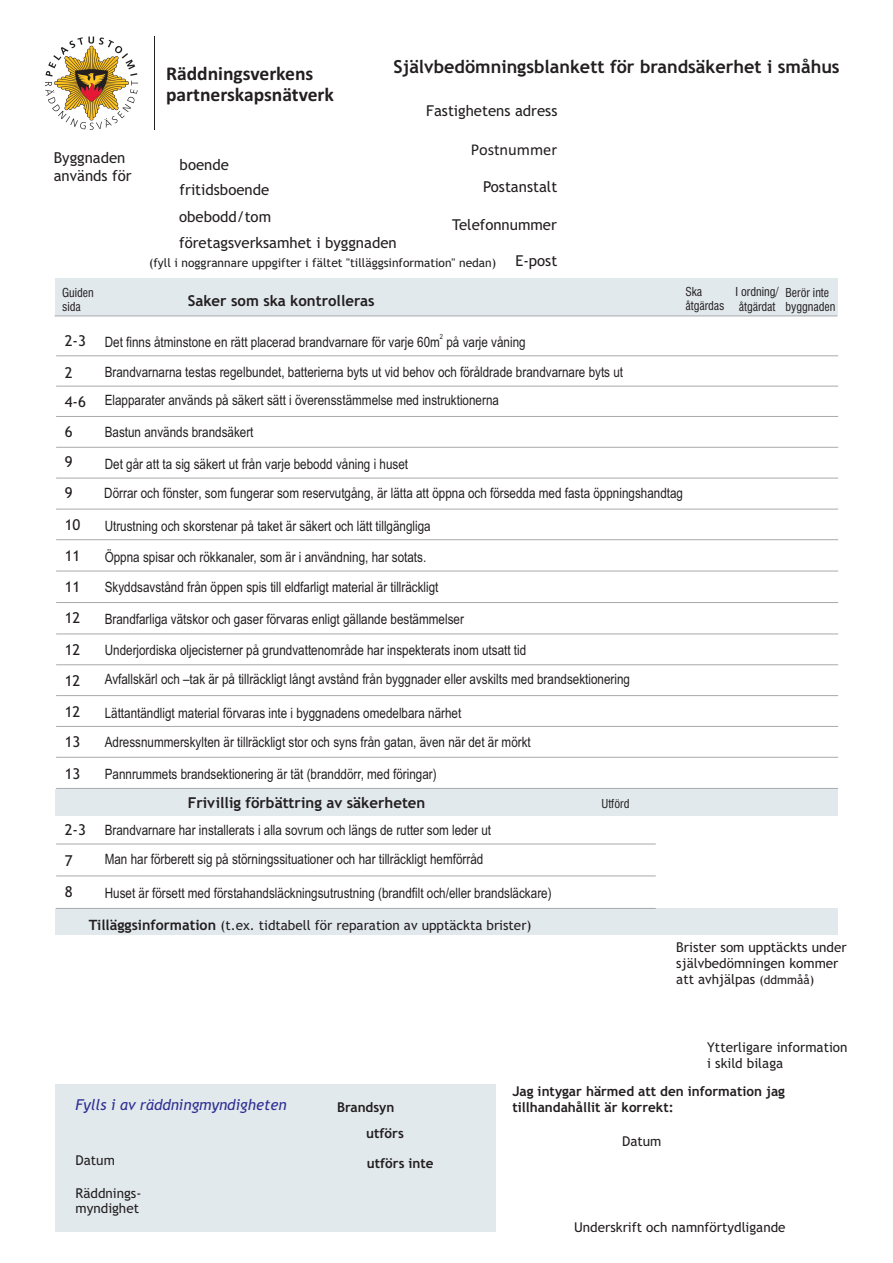
<style>
.page{position:relative;width:893px;height:1263px;background:#fff}
.page>*{position:absolute;margin:0;border:0;box-sizing:border-box;transform-origin:0 0}
.t1{font:700 19.5px/20.1px "Calibri";color:#231f20}
.t2{font:700 18px "Trebuchet MS";color:#231f20}
.t3{font:16.5px "Calibri";color:#231f20}
.t4{font:15px/30.2px "Trebuchet MS";color:#231f20}
.t5{font:700 15px "Trebuchet MS";color:#231f20}
.t6{font:italic 15px "Trebuchet MS";color:#2e3092}
.t7{font:14.25px/30.6px "Arial Narrow";color:#231f20}
.t8{font:13.5px/15.8px "Trebuchet MS";color:#231f20}
.t9{font:700 13.5px/15.6px "Trebuchet MS";color:#231f20}
.t10{font:condensed 12px/14.4px "Swiss 721 BT";color:#231f20}
.t11{font:12px "Trebuchet MS";color:#231f20}
.t12{font:7.2px "Arial Narrow";color:#231f20}
.s1{font-weight:700;font-size:14.25px}
.s2{font-size:12px}
</style>
<div class="page">
<div style="left:55px;top:909px;width:782px;height:26px;background:#e2e9ed"></div>
<div style="left:55px;top:789px;width:782px;height:27px;background:#e2e9ed"></div>
<svg style="left:45px;top:37px;width:93px;height:93px"></svg>
<hr style="left:154px;top:37px;width:1px;height:93px;background:#231f20">
<div style="left:55px;top:1084px;width:441px;height:148px;background:#e2e9ed"></div>
<div style="left:55px;top:278px;width:782px;height:38px;background:#e2e9ed"></div>
<hr style="left:55px;top:315px;width:782px;height:1px;background:#a8a9ad">
<hr style="left:56px;top:355px;width:782px;height:1px;background:#a8a9ad">
<hr style="left:56px;top:386px;width:782px;height:1px;background:#a8a9ad">
<hr style="left:56px;top:416px;width:782px;height:1px;background:#a8a9ad">
<hr style="left:56px;top:447px;width:782px;height:1px;background:#a8a9ad">
<hr style="left:56px;top:478px;width:782px;height:1px;background:#a8a9ad">
<hr style="left:56px;top:509px;width:782px;height:1px;background:#a8a9ad">
<hr style="left:56px;top:539px;width:782px;height:1px;background:#a8a9ad">
<hr style="left:56px;top:571px;width:782px;height:1px;background:#a8a9ad">
<hr style="left:56px;top:602px;width:782px;height:1px;background:#a8a9ad">
<hr style="left:56px;top:633px;width:782px;height:1px;background:#a8a9ad">
<hr style="left:56px;top:664px;width:782px;height:1px;background:#a8a9ad">
<hr style="left:56px;top:695px;width:782px;height:1px;background:#a8a9ad">
<hr style="left:56px;top:726px;width:782px;height:1px;background:#a8a9ad">
<hr style="left:56px;top:757px;width:782px;height:1px;background:#a8a9ad">
<hr style="left:56px;top:788px;width:782px;height:1px;background:#a8a9ad">
<hr style="left:56px;top:843px;width:600px;height:1px;background:#a8a9ad">
<hr style="left:56px;top:875px;width:600px;height:1px;background:#a8a9ad">
<hr style="left:56px;top:908px;width:600px;height:1px;background:#a8a9ad">
<h1 class="t1" style="left:166px;top:65px;width:169px">Räddningsverkens partnerskapsnätverk</h1>
<p class="t2" style="left:394px;top:59px;width:448px">Självbedömningsblankett för brandsäkerhet i småhus</p>
<p class="t4" style="left:426px;top:97px;width:133px">Fastighetens adress</p>
<p class="t3" style="left:471px;top:143px;width:88px">Postnummer</p>
<p class="t4" style="left:483px;top:173px;width:76px">Postanstalt</p>
<p class="t4" style="left:452px;top:211px;width:106px">Telefonnummer</p>
<p class="t4" style="left:515px;top:247px;width:43px">E-post</p>
<p class="t4" style="left:54px;top:151px;width:79px;line-height:17.4px">Byggnaden används för</p>
<p class="t4" style="left:180px;top:153px;width:91px;line-height:25.3px">boende fritidsboende</p>
<p class="t4" style="left:179px;top:205px;width:219px;line-height:26px">obebodd/tom företagsverksamhet i byggnaden</p>
<p class="t11" style="left:149px;top:258px;width:348px">(fyll i noggrannare uppgifter i fältet "tilläggsinformation" nedan)</p>
<p class="t10" style="left:62px;top:287px;width:33px">Guiden sida</p>
<p class="t4" style="left:65px;top:326px;width:23px">2-3</p>
<p class="t4" style="left:65px;top:359px;width:9px">2</p>
<p class="t4" style="left:65px;top:388px;width:23px">4-6<br>6<br>9<br>9</p>
<p class="t4" style="left:65px;top:511px;width:17px">10</p>
<p class="t4" style="left:65px;top:541px;width:17px;line-height:31.8px">11<br>11</p>
<p class="t4" style="left:65px;top:602px;width:17px;line-height:32.8px">12<br>12</p>
<p class="t4" style="left:65px;top:666px;width:17px;line-height:31px">12<br>12</p>
<p class="t4" style="left:65px;top:727px;width:17px">13</p>
<p class="t4" style="left:65px;top:760px;width:17px">13</p>
<p class="t4" style="left:65px;top:815px;width:23px;line-height:31.2px">2-3<br>7<br>8</p>
<p class="t5" style="left:188px;top:295px;width:188px">Saker som ska kontrolleras</p>
<p class="t12" style="left:440px;top:334px;width:5px">2</p>
<p class="t7" style="left:105px;top:328px;width:422px">Det finns åtminstone en rätt placerad brandvarnare för varje 60m på varje våning</p>
<p class="t10" style="left:685px;top:286px;width:41px">Ska åtgärdas</p>
<p class="t10" style="left:785px;top:286px;width:52px">Berör inte byggnaden</p>
<p class="t10" style="left:735px;top:286px;width:45px">I ordning/ åtgärdat</p>
<p class="t7" style="left:105px;top:359px;width:520px;line-height:28.8px">Brandvarnarna testas regelbundet, batterierna byts ut vid behov och föråldrade brandvarnare byts ut<br>Elapparater används på säkert sätt i överensstämmelse med instruktionerna</p>
<p class="t7" style="left:105px;top:418px;width:150px">Bastun används brandsäkert</p>
<p class="t7" style="left:104px;top:450px;width:580px;line-height:29.4px">Det går att ta sig säkert ut från varje bebodd våning i huset<br>Dörrar och fönster, som fungerar som reservutgång, är lätta att öppna och försedda med fasta öppningshandtag</p>
<p class="t7" style="left:105px;top:512px;width:335px">Utrustning och skorstenar på taket är säkert och lätt tillgängliga<br>Öppna spisar och rökkanaler, som är i användning, har sotats.<br>Skyddsavstånd från öppen spis till eldfarligt material är tillräckligt</p>
<p class="t7" style="left:105px;top:605px;width:361px">Brandfarliga vätskor och gaser förvaras enligt gällande bestämmelser</p>
<p class="t7" style="left:105px;top:637px;width:527px;line-height:29.1px">Underjordiska oljecisterner på grundvattenområde har inspekterats inom utsatt tid<br>Avfallskärl och –tak är på tillräckligt långt avstånd från byggnader eller avskilts med brandsektionering</p>
<p class="t7" style="left:105px;top:699px;width:428px;line-height:29.7px">Lättantändligt material förvaras inte i byggnadens omedelbara närhet<br>Adressnummerskylten är tillräckligt stor och syns från gatan, även när det är mörkt</p>
<p class="t7" style="left:105px;top:760px;width:333px">Pannrummets brandsektionering är tät (branddörr, med föringar)</p>
<p class="t5" style="left:188px;top:797px;width:239px">Frivillig förbättring av säkerheten</p>
<p class="t7" style="left:105px;top:816px;width:388px;line-height:29.7px">Brandvarnare har installerats i alla sovrum och längs de rutter som leder ut<br>Man har förberett sig på störningssituationer och har tillräckligt hemförråd</p>
<p class="t7" style="left:105px;top:879px;width:448px">Huset är försett med förstahandsläckningsutrustning (brandfilt och/eller brandsläckare)</p>
<p class="t10" style="left:601px;top:797px;width:29px">Utförd</p>
<p class="t8" style="left:89px;top:918px;width:444px"><span class="s1">Tilläggsinformation</span> (t.ex. tidtabell för reparation av upptäckta brister)</p>
<p class="t8" style="left:676px;top:941px;width:172px">Brister som upptäckts under självbedömningen kommer att avhjälpas <span class="s2">(ddmmåå)</span></p>
<p class="t8" style="left:707px;top:1041px;width:142px">Ytterligare information i skild bilaga</p>
<p class="t6" style="left:76px;top:1099px;width:213px">Fylls i av räddningmyndigheten</p>
<p class="t8" style="left:76px;top:1154px;width:41px">Datum</p>
<p class="t8" style="left:76px;top:1186px;width:67px">Räddnings&shy;myndighet</p>
<p class="t9" style="left:337px;top:1101px;width:59px">Brandsyn</p>
<p class="t9" style="left:366px;top:1127px;width:39px">utförs</p>
<p class="t9" style="left:367px;top:1157px;width:68px">utförs inte</p>
<p class="t9" style="left:512px;top:1085px;width:274px">Jag intygar härmed att den information jag tillhandahållit är korrekt:</p>
<p class="t8" style="left:622px;top:1134px;width:41px">Datum</p>
<p class="t8" style="left:574px;top:1221px;width:213px">Underskrift och namnförtydligande</p>
</div>
